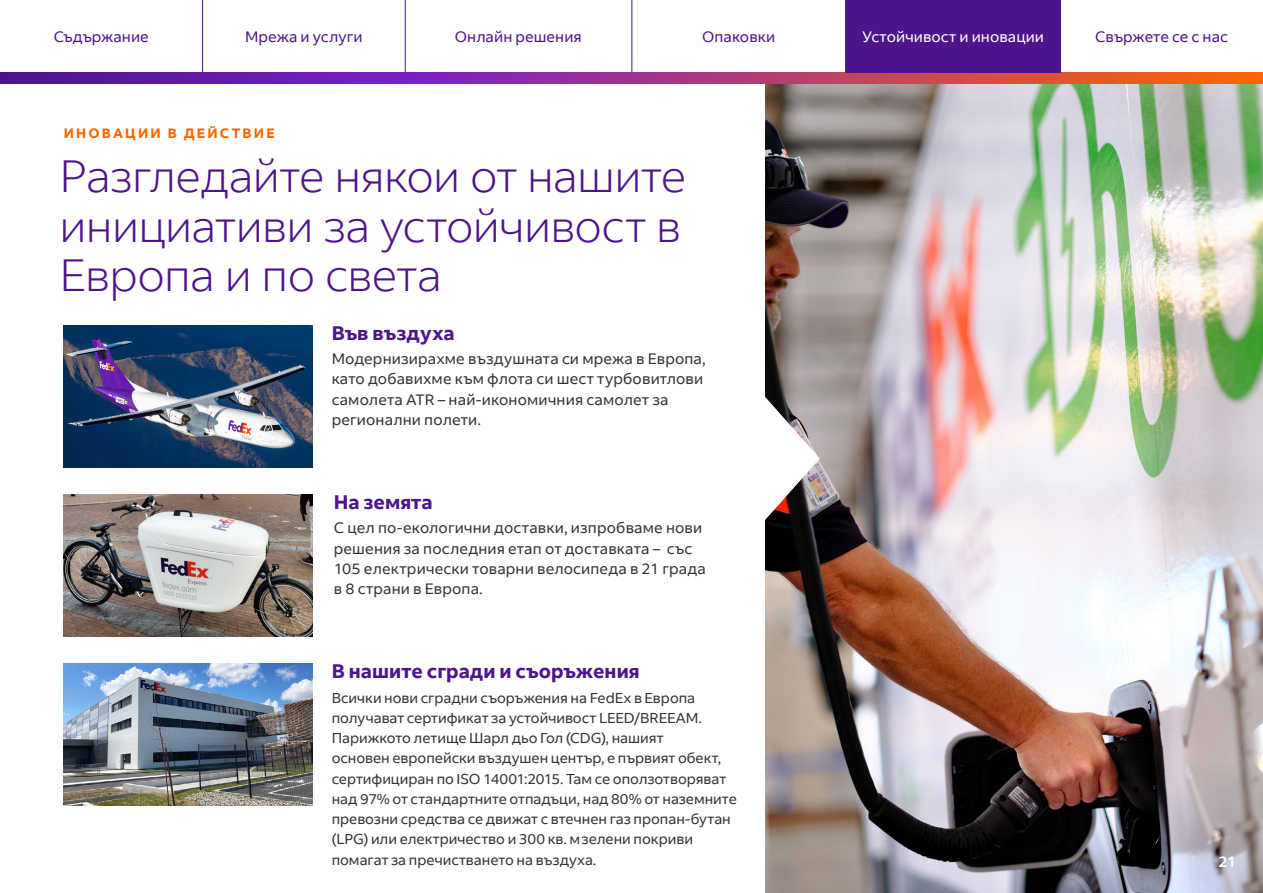
<style>
.page{position:relative;width:1263px;height:893px;background:#fff}
.page>*{position:absolute;margin:0;border:0;box-sizing:border-box;transform-origin:0 0}
.t1{font:300 45px/49.5px "Fed Ex Sans";letter-spacing:-.015em;color:#4d148c;text-align:justify}
.t2{font:700 19.5px "Fed Ex Sans";letter-spacing:.005em;color:#4d148c}
.t3{font:15px/20.2px "Fed Ex Sans";letter-spacing:.01em;color:#333}
.t4{font:15px "Fed Ex Sans";letter-spacing:.005em;color:#4d148c}
.t5{font:15px "Fed Ex Sans";letter-spacing:.005em;color:#fff}
.t6{font:500 15px "Fed Ex Sans";color:#fff}
.t7{font:14.25px/20.2px "Fed Ex Sans";letter-spacing:-.005em;color:#333}
.t8{font:700 13.5px "Fed Ex Sans";letter-spacing:.16em;color:#f60}
</style>
<div class="page">
<img style="left:765px;top:83px;width:498px;height:810px">
<img style="left:64px;top:325px;width:249px;height:142px">
<img style="left:64px;top:494px;width:249px;height:143px">
<img style="left:64px;top:664px;width:249px;height:142px">
<img style="left:765px;top:397px;width:55px;height:123px">
<svg style="left:0;top:73px;width:1263px;height:10px;background:#9f3679"></svg>
<hr style="left:202px;top:0;width:1px;height:73px;background:#4d148c">
<hr style="left:405px;top:0;width:1px;height:73px;background:#4d148c">
<hr style="left:631px;top:0;width:1px;height:73px;background:#4d148c">
<hr style="left:845px;top:0;width:1px;height:73px;background:#4d148c">
<div style="left:846px;top:0;width:214px;height:73px;background:#4d148c"></div>
<p class="t4" style="left:54px;top:28px;width:97px">Съдържание</p>
<p class="t4" style="left:245px;top:28px;width:119px">Мрежа и услуги</p>
<p class="t4" style="left:455px;top:28px;width:128px">Онлайн решения</p>
<p class="t4" style="left:702px;top:28px;width:75px">Опаковки</p>
<p class="t5" style="left:862px;top:28px;width:183px">Устойчивост и иновации</p>
<p class="t4" style="left:1095px;top:28px;width:134px">Свържете се с нас</p>
<p class="t8" style="left:64px;top:125px;width:212px">ИНОВАЦИИ В ДЕЙСТВИЕ</p>
<h1 class="t1" style="left:60px;top:152px;width:628px">Разгледайте някои от нашите инициативи за устойчивост в Европа и по света</h1>
<h2 class="t2" style="left:332px;top:321px;width:125px">Във въздуха</h2>
<p class="t3" style="left:332px;top:349px;width:376px">Модернизирахме въздушната си мрежа в Европа, като добавихме към флота си шест турбовитлови самолета ATR – най-икономичния самолет за регионални полети.</p>
<h2 class="t2" style="left:334px;top:491px;width:100px">На земята</h2>
<p class="t3" style="left:334px;top:518px;width:374px">С цел по-екологични доставки, изпробваме нови решения за последния етап от доставката – със 105 електрически товарни велосипеда в 21 града в 8 страни в Европа.</p>
<h2 class="t2" style="left:332px;top:660px;width:310px">В нашите сгради и съоръжения</h2>
<p class="t7" style="left:332px;top:687px;width:407px">Всички нови сградни съоръжения на FedEx в Европа получават сертификат за устойчивост LEED/BREEAM.<br>Парижкото летище Шарл дьо Гол (CDG), нашият<br>основен европейски въздушен център, е първият обект, сертифициран по ISO 14001:2015. Там се оползотворяват над 97% от стандартните отпадъци, над 80% от наземните превозни средства се движат с втечнен газ пропан-бутан (LPG) или електричество и 300 кв. мзелени покриви помагат за пречистването на въздуха.</p>
<p class="t6" style="left:1218px;top:853px;width:19px">21</p>
</div>
